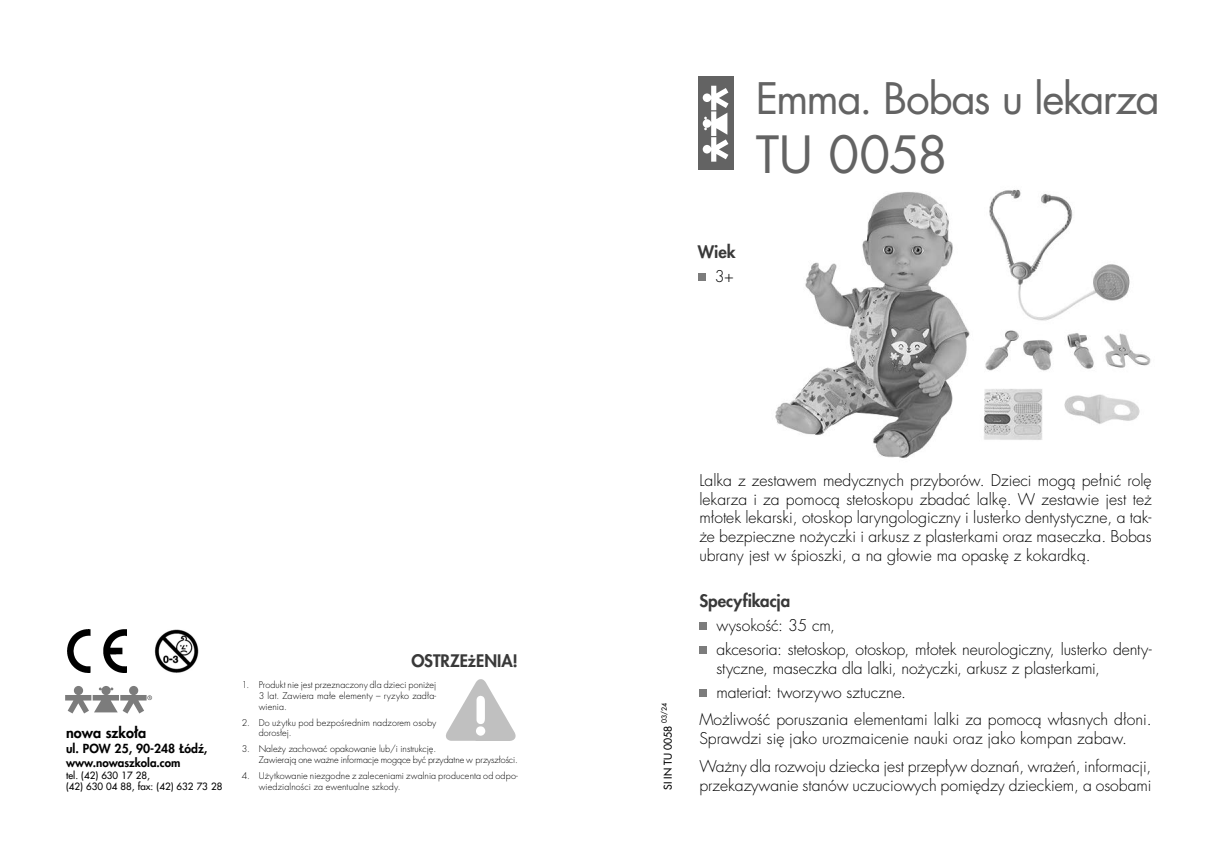
<style>
.page{position:relative;width:1217px;height:868px;background:#fff}
.page>*{position:absolute;margin:0;border:0;box-sizing:border-box;transform-origin:0 0}
.t1{font:49.95px "Futura LTS Book";letter-spacing:-.02em;color:#636363}
.t2{font:42.3px "Futura LTS Book";letter-spacing:-.04em;color:#636363}
.t3{font:800 16.8px "Futura LTS";color:#393939}
.t4{font:300 15.75px/18.9px "Futura LTS";color:#000}
.t5{font:800 14.4px "Futura LTS";color:#000}
.t6{font:800 12.15px "Futura LTS";color:#000}
.t7{font:800 11.55px "Futura LTS";color:#000}
.t8{font:10.5px "Futura LTS";color:#000}
.t9{font:9.75px/11.7px "Futura LTS";color:#000}
.t10{font:300 9px/10.8px "Futura LTS";letter-spacing:.005em;color:#000}
.t11{font:6.9px "Futura LTS";color:#000}
</style>
<div class="page">
<img style="left:775px;top:189px;width:376px;height:269px">
<div style="left:699px;top:622px;width:7px;height:7px;background:#7c7c7c"></div>
<div style="left:699px;top:646px;width:7px;height:7px;background:#7c7c7c"></div>
<div style="left:699px;top:689px;width:7px;height:7px;background:#7c7c7c"></div>
<div style="left:697px;top:77px;width:36px;height:93px;background:#636363"></div>
<svg style="left:702px;top:86px;width:26px;height:76px"></svg>
<img style="left:67px;top:629px;width:59px;height:43px">
<img style="left:446px;top:679px;width:70px;height:62px">
<svg style="left:65px;top:686px;width:87px;height:27px"></svg>
<div style="left:697px;top:274px;width:8px;height:7px;background:#7c7c7c"></div>
<img style="left:154px;top:629px;width:45px;height:44px">
<p class="t5" style="left:66px;top:723px;width:82px">nowa szko³a</p>
<p class="t6" style="left:66px;top:740px;width:143px">ul. POW 25, 90-248 £ódŸ,</p>
<p class="t7" style="left:66px;top:754px;width:116px">www.nowaszkola.com</p>
<p class="t9" style="left:66px;top:769px;width:158px">tel. (42) 630 17 28,<br>(42) 630 04 88, fax: (42) 632 73 28</p>
<p class="t3" style="left:411px;top:649px;width:108px">OSTRZE¿ENIA!</p>
<p class="t10" style="left:259px;top:679px;width:179px;text-align:justify;text-indent:-17px">1. Produkt nie jest przeznaczony dla dzieci poni¿ej 3 lat. Zawiera małe elementy – ryzyko zadła&shy;wienia.</p>
<p class="t10" style="left:259px;top:717px;width:179px;text-indent:-17px">2. Do u¿ytku pod bezpoœrednim nadzorem osoby doros³ej.</p>
<p class="t10" style="left:259px;top:743px;width:261px;text-indent:-17px">3. Nale¿y zachowaæ opakowanie lub/i instrukcjê.<br>Zawieraj¹ one wa¿ne informacje mog¹ce byæ przydatne w przysz³oœci.</p>
<p class="t10" style="left:259px;top:770px;width:261px;text-indent:-17px">4. Użytkowanie niezgodne z zaleceniami zwalnia producenta od odpo&shy;wiedzialnoœci za ewentualne szkody.</p>
<h2 class="t2" style="left:755px;top:72px;width:405px">Emma. Bobas u lekarza</h2>
<h1 class="t1" style="left:755px;top:122px;width:193px">TU 0058</h1>
<p class="t3" style="left:697px;top:241px;width:39px">Wiek</p>
<p class="t4" style="left:714px;top:267px;width:21px">3+</p>
<p class="t11" style="left:659px;top:722px;width:21px;rotate:-90deg">03/24</p>
<p class="t8" style="left:660px;top:789px;width:65px;rotate:-90deg">SI IN TU 0058</p>
<p class="t4" style="left:699px;top:470px;width:453px;text-align:justify">Lalka z zestawem medycznych przyborów. Dzieci mogą pełnić rolę lekarza i za pomocą stetoskopu zbadać lalkę. W zestawie jest też młotek lekarski, otoskop laryngologiczny i lusterko dentystyczne, a tak&shy;że bezpieczne nożyczki i arkusz z plasterkami oraz maseczka. Bobas ubrany jest w śpioszki, a na głowie ma opaskę z kokardką.</p>
<p class="t3" style="left:699px;top:589px;width:92px">Specyfikacja</p>
<p class="t4" style="left:716px;top:613px;width:436px;line-height:24px">wysokość: 35 cm,<br>akcesoria: stetoskop, otoskop, młotek neurologiczny, lusterko denty-</p>
<p class="t4" style="left:716px;top:656px;width:385px;line-height:24px">styczne, maseczka dla lalki, nożyczki, arkusz z plasterkami, materiał: tworzywo sztuczne.</p>
<p class="t4" style="left:699px;top:710px;width:453px">Możliwość poruszania elementami lalki za pomocą własnych dłoni.<br>Sprawdzi się jako urozmaicenie nauki oraz jako kompan zabaw.</p>
<p class="t4" style="left:699px;top:756px;width:453px">Ważny dla rozwoju dziecka jest przepływ doznań, wrażeń, informacji, przekazywanie stanów uczuciowych pomiędzy dzieckiem, a osobami</p>
</div>
